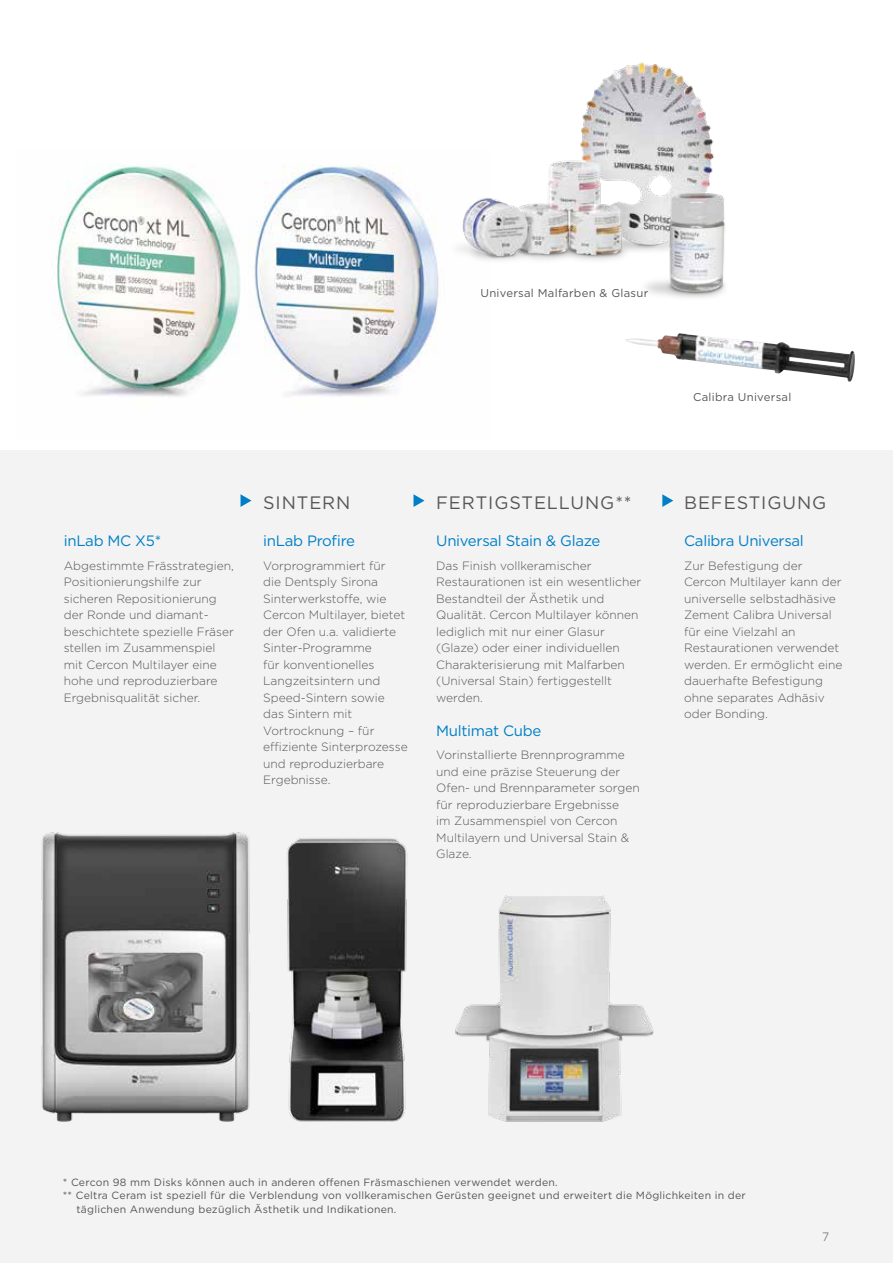
<style>
.page{position:relative;width:893px;height:1263px;background:#fff}
.page>*{position:absolute;margin:0;border:0;box-sizing:border-box;transform-origin:0 0}
.t1{font:18px "Gotham";letter-spacing:.05em;color:#565656}
.t2{font:15px "Gotham";letter-spacing:-.02em;color:#007fc7}
.t3{font:300 12px/16.5px "Gotham";color:#565656}
.t4{font:11.4px "Gotham";letter-spacing:.025em;color:#565656}
.t5{font:10.5px "Gotham";letter-spacing:.025em;color:#565656}
</style>
<div class="page">
<img style="left:625px;top:333px;width:230px;height:49px">
<div style="left:0;top:450px;width:893px;height:813px;background:#f3f3f3"></div>
<img style="left:286px;top:838px;width:122px;height:284px">
<img style="left:52px;top:164px;width:197px;height:233px">
<img style="left:252px;top:165px;width:187px;height:231px">
<img style="left:455px;top:895px;width:199px;height:227px">
<img style="left:457px;top:62px;width:268px;height:236px">
<svg style="left:241px;top:494px;width:10px;height:13px"></svg>
<svg style="left:414px;top:494px;width:10px;height:13px"></svg>
<svg style="left:662px;top:494px;width:11px;height:13px"></svg>
<img style="left:41px;top:832px;width:209px;height:290px">
<p class="t4" style="left:480px;top:286px;width:169px">Universal Malfarben &amp; Glasur</p>
<p class="t4" style="left:693px;top:390px;width:100px">Calibra Universal</p>
<p class="t2" style="left:64px;top:531px;width:99px">inLab MC X5*</p>
<p class="t3" style="left:64px;top:557px;width:172px">Abgestimmte Frässtrategien,<br>Positionierungshilfe zur sicheren Repositionierung der Ronde und diamant&shy;beschichtete spezielle Fräser stellen im Zusammenspiel mit Cercon Multilayer eine hohe und reproduzierbare<br>Ergebnisqualität sicher.</p>
<h1 class="t1" style="left:263px;top:491px;width:89px">SINTERN</h1>
<h1 class="t1" style="left:436px;top:491px;width:197px">FERTIGSTELLUNG**</h1>
<h1 class="t1" style="left:684px;top:491px;width:144px">BEFESTIGUNG</h1>
<p class="t2" style="left:263px;top:531px;width:93px">inLab Profire</p>
<p class="t3" style="left:263px;top:557px;width:146px">Vorprogrammiert für<br>die Dentsply Sirona<br>Sinterwerkstoffe, wie<br>Cercon Multilayer, bietet der Ofen u.a. validierte<br>Sinter-Programme<br>für konventionelles<br>Langzeitsintern und<br>Speed-Sintern sowie das Sintern mit<br>Vortrocknung – für effiziente Sinterprozesse und reproduzierbare<br>Ergebnisse.</p>
<p class="t2" style="left:436px;top:531px;width:166px">Universal Stain &amp; Glaze</p>
<p class="t3" style="left:436px;top:557px;width:206px">Das Finish vollkeramischer<br>Restaurationen ist ein wesentlicher<br>Bestandteil der Ästhetik und<br>Qualität. Cercon Multilayer können lediglich mit nur einer Glasur (Glaze) oder einer individuellen<br>Charakterisierung mit Malfarben (Universal Stain) fertiggestellt werden.</p>
<p class="t2" style="left:436px;top:721px;width:107px">Multimat Cube</p>
<p class="t3" style="left:436px;top:746px;width:205px">Vorinstallierte Brennprogramme und eine präzise Steuerung der<br>Ofen- und Brennparameter sorgen für reproduzierbare Ergebnisse<br>im Zusammenspiel von Cercon<br>Multilayern und Universal Stain &amp;<br>Glaze.</p>
<p class="t2" style="left:684px;top:531px;width:121px">Calibra Universal</p>
<p class="t3" style="left:684px;top:557px;width:160px">Zur Befestigung der<br>Cercon Multilayer kann der universelle selbstadhäsive<br>Zement Calibra Universal für eine Vielzahl an<br>Restaurationen verwendet werden. Er ermöglicht eine dauerhafte Befestigung ohne separates Adhäsiv oder Bonding.</p>
<p class="t5" style="left:63px;top:1175px;width:496px">* Cercon 98 mm Disks können auch in anderen offenen Fräsmaschienen verwendet werden.</p>
<p class="t5" style="left:63px;top:1189px;width:684px">** Celtra Ceram ist speziell für die Verblendung von vollkeramischen Gerüsten geeignet und erweitert die Möglichkeiten in der</p>
<p class="t5" style="left:76px;top:1202px;width:322px">täglichen Anwendung bezüglich Ästhetik und Indikationen.</p>
<p class="t3" style="left:822px;top:1228px;width:9px">7</p>
</div>
